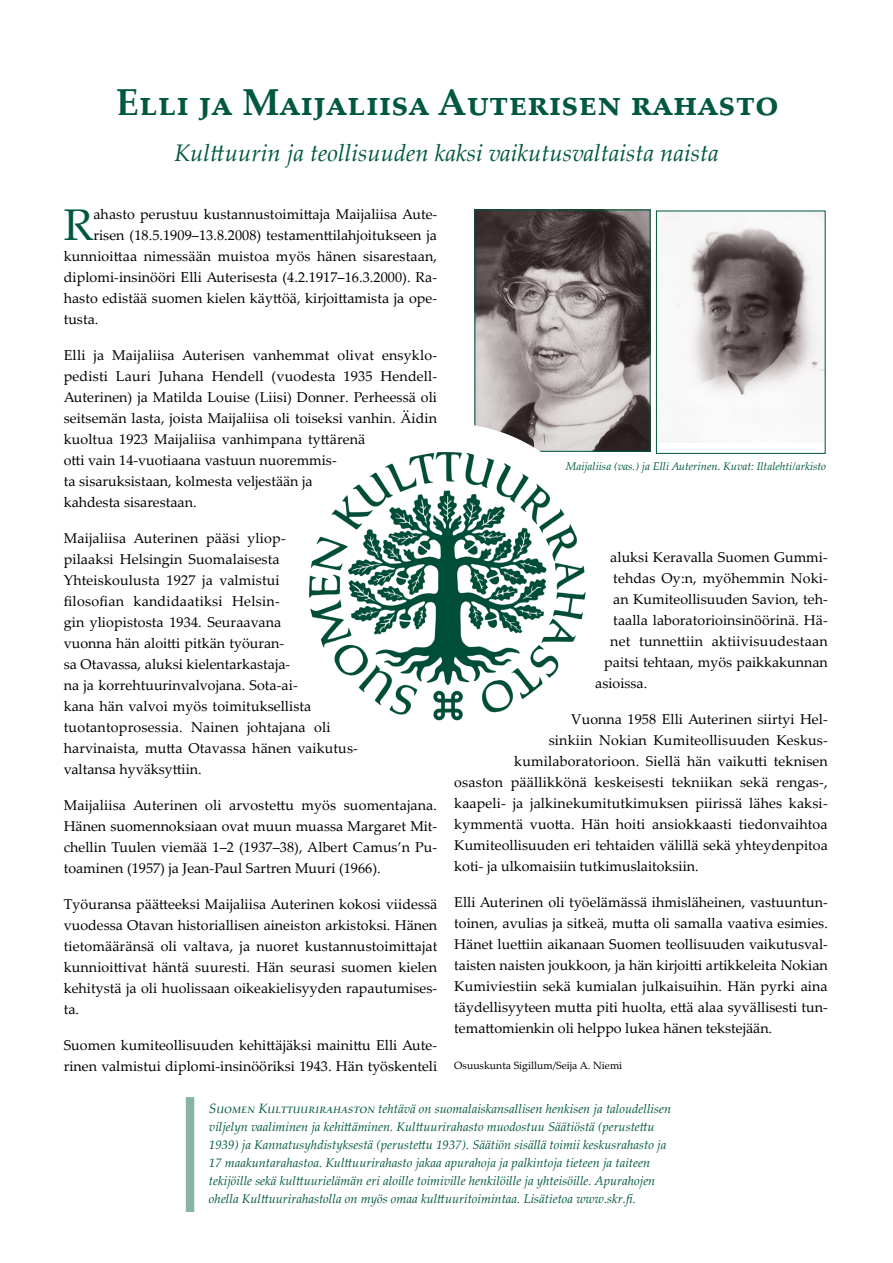
<style>
.page{position:relative;width:893px;height:1263px;background:#fff}
.page>*{position:absolute;margin:0;border:0;box-sizing:border-box;transform-origin:0 0}
.Leipäteksti{font:44.4px "Palatino Linotype";color:#005840}
.Pääotsikko{font:700 37.5px "Palatino Linotype";color:#005840}
.Alaotsikko{font:italic 24px "Palatino Linotype";color:#005840}
.Leipäteksti-2{font:14.25px/21px "Palatino Linotype";letter-spacing:.005em;color:#000}
.Alateksti{font:italic 12.75px/18px "Palatino Linotype";color:#005840}
.Kuvateksti{font:italic 11.25px "Palatino Linotype";color:#005840}
.Leipäteksti-3{font:10.5px "Palatino Linotype";color:#000}
.s1{font-size:13.5px}
</style>
<div class="page">
<div style="left:186px;top:1097px;width:8px;height:115px;background:#87b3a8"></div>
<img style="left:658px;top:212px;width:166px;height:231px">
<div style="left:656px;top:210px;width:170px;height:244px;border:1px solid #005840"></div>
<img style="left:476px;top:211px;width:173px;height:239px">
<div style="left:474px;top:209px;width:177px;height:243px;border:1px solid #005840"></div>
<div style="left:279px;top:423px;width:335px;height:335px;background:#fff;border-radius:50%"></div>
<img style="left:309px;top:451px;width:277px;height:270px">
<p class="Pääotsikko" style="left:116px;top:75px;width:664px">Elli ja Maijaliisa Auterisen rahasto</p>
<p class="Alaotsikko" style="left:174px;top:136px;width:546px">Kulttuurin ja teollisuuden kaksi vaikutusvaltaista naista</p>
<p class="Leipäteksti" style="left:64px;top:194px;width:31px">R</p>
<p class="Leipäteksti-2" style="left:93px;top:203px;width:345px">ahasto perustuu kustannustoimittaja Maijaliisa Aute-</p>
<p class="Leipäteksti-2" style="left:93px;top:224px;width:345px">risen (18.5.1909–13.8.2008) testamenttilahjoitukseen ja</p>
<p class="Leipäteksti-2" style="left:64px;top:245px;width:375px">kunnioittaa nimessään muistoa myös hänen sisarestaan,</p>
<p class="Leipäteksti-2" style="left:64px;top:266px;width:375px">diplomi-insinööri Elli Auterisesta (4.2.1917–16.3.2000). Ra-</p>
<p class="Leipäteksti-2" style="left:64px;top:287px;width:375px">hasto edistää suomen kielen käyttöä, kirjoittamista ja ope-</p>
<p class="Leipäteksti-2" style="left:64px;top:308px;width:36px">tusta.</p>
<p class="Leipäteksti-2" style="left:64px;top:344px;width:375px">Elli ja Maijaliisa Auterisen vanhemmat olivat ensyklo&shy;pedisti Lauri Juhana Hendell (vuodesta 1935 Hendell-Auterinen) ja Matilda Louise (Liisi) Donner. Perheessä oli seitsemän lasta, joista Maijaliisa oli toiseksi vanhin. Äidin kuoltua 1923 Maijaliisa vanhimpana tyttärenä<br>otti vain 14-vuotiaana vastuun nuoremmis-<br>ta sisaruksistaan, kolmesta veljestään ja<br>kahdesta sisarestaan.</p>
<p class="Leipäteksti-2" style="left:64px;top:527px;width:295px">Maijaliisa Auterinen pääsi yliop-<br>pilaaksi Helsingin Suomalaisesta Yhteiskoulusta 1927 ja valmistui<br>filosofian kandidaatiksi Helsin-<br>gin yliopistosta 1934. Seuraavana<br>vuonna hän aloitti pitkän työuran-<br>sa Otavassa, aluksi kielentarkastaja-<br>na ja korrehtuurinvalvojana. Sota-ai-<br>kana hän valvoi myös toimituksellista tuotantoprosessia. Nainen johtajana oli harvinaista, mutta Otavassa hänen vaikutus&shy;valtansa hyväksyttiin.</p>
<p class="Leipäteksti-2" style="left:64px;top:794px;width:375px;text-align:justify">Maijaliisa Auterinen oli arvostettu myös suomentajana.<br>Hänen suomennoksiaan ovat muun muassa Margaret Mit&shy;chellin Tuulen viemää 1–2 (1937–38), Albert Camus’n Pu&shy;toaminen (1957) ja Jean-Paul Sartren Muuri (1966).</p>
<p class="Leipäteksti-2" style="left:64px;top:893px;width:375px;text-align:justify">Työuransa päätteeksi Maijaliisa Auterinen kokosi viidessä vuodessa Otavan historiallisen aineiston arkistoksi. Hänen tietomääränsä oli valtava, ja nuoret kustannustoimittajat kunnioittivat häntä suuresti. Hän seurasi suomen kielen kehitystä ja oli huolissaan oikeakielisyyden rapautumises&shy;ta.</p>
<p class="Leipäteksti-2" style="left:64px;top:1034px;width:375px">Suomen kumiteollisuuden kehittäjäksi mainittu Elli Aute&shy;rinen valmistui diplomi-insinööriksi 1943. Hän työskenteli</p>
<p class="Alateksti" style="left:209px;top:1099px;width:464px"><span class="s1">Suomen Kulttuurirahaston</span> tehtävä on suomalaiskansallisen henkisen ja taloudellisen viljelyn vaaliminen ja kehittäminen. Kulttuurirahasto muodostuu Säätiöstä (perustettu 1939) ja Kannatusyhdistyksestä (perustettu 1937). Säätiön sisällä toimii keskusrahasto ja 17 maakuntarahastoa. Kulttuurirahasto jakaa apurahoja ja palkintoja tieteen ja taiteen tekijöille sekä kulttuurielämän eri aloille toimiville henkilöille ja yhteisöille. Apurahojen ohella Kulttuurirahastolla on myös omaa kulttuuritoimintaa. Lisätietoa www.skr.fi.</p>
<p class="Kuvateksti" style="left:566px;top:458px;width:262px">Maijaliisa (vas.) ja Elli Auterinen. Kuvat: Iltalehti/arkisto</p>
<p class="Leipäteksti-2" style="left:610px;top:546px;width:219px">aluksi Keravalla Suomen Gummi-</p>
<p class="Leipäteksti-2" style="left:613px;top:567px;width:216px">tehdas Oy:n, myöhemmin Noki-</p>
<p class="Leipäteksti-2" style="left:613px;top:588px;width:216px">an Kumiteollisuuden Savion, teh-</p>
<p class="Leipäteksti-2" style="left:613px;top:609px;width:216px">taalla laboratorioinsinöörinä. Hä-</p>
<p class="Leipäteksti-2" style="left:610px;top:630px;width:219px">net tunnettiin aktiivisuudestaan</p>
<p class="Leipäteksti-2" style="left:604px;top:651px;width:225px">paitsi tehtaan, myös paikkakunnan</p>
<p class="Leipäteksti-2" style="left:595px;top:672px;width:54px">asioissa.</p>
<p class="Leipäteksti-2" style="left:571px;top:708px;width:258px">Vuonna 1958 Elli Auterinen siirtyi Hel-</p>
<p class="Leipäteksti-2" style="left:549px;top:729px;width:280px">sinkiin Nokian Kumiteollisuuden Keskus-</p>
<p class="Leipäteksti-2" style="left:514px;top:750px;width:315px">kumilaboratorioon. Siellä hän vaikutti teknisen</p>
<p class="Leipäteksti-2" style="left:454px;top:771px;width:375px">osaston päällikkönä keskeisesti tekniikan sekä rengas-,</p>
<p class="Leipäteksti-2" style="left:454px;top:792px;width:375px">kaapeli- ja jalkinekumitutkimuksen piirissä lähes kaksi-</p>
<p class="Leipäteksti-2" style="left:454px;top:813px;width:375px">kymmentä vuotta. Hän hoiti ansiokkaasti tiedonvaihtoa</p>
<p class="Leipäteksti-2" style="left:454px;top:834px;width:375px">Kumiteollisuuden eri tehtaiden välillä sekä yhteydenpitoa</p>
<p class="Leipäteksti-2" style="left:454px;top:855px;width:246px">koti- ja ulkomaisiin tutkimuslaitoksiin.</p>
<p class="Leipäteksti-2" style="left:454px;top:891px;width:375px;text-align:justify">Elli Auterinen oli työelämässä ihmisläheinen, vastuuntun&shy;toinen, avulias ja sitkeä, mutta oli samalla vaativa esimies.<br>Hänet luettiin aikanaan Suomen teollisuuden vaikutusval&shy;taisten naisten joukkoon, ja hän kirjoitti artikkeleita Nokian Kumiviestiin sekä kumialan julkaisuihin. Hän pyrki aina täydellisyyteen mutta piti huolta, että alaa syvällisesti tun&shy;temattomienkin oli helppo lukea hänen tekstejään.</p>
<p class="Leipäteksti-3" style="left:454px;top:1058px;width:170px">Osuuskunta Sigillum/Seija A. Niemi</p>
</div>
